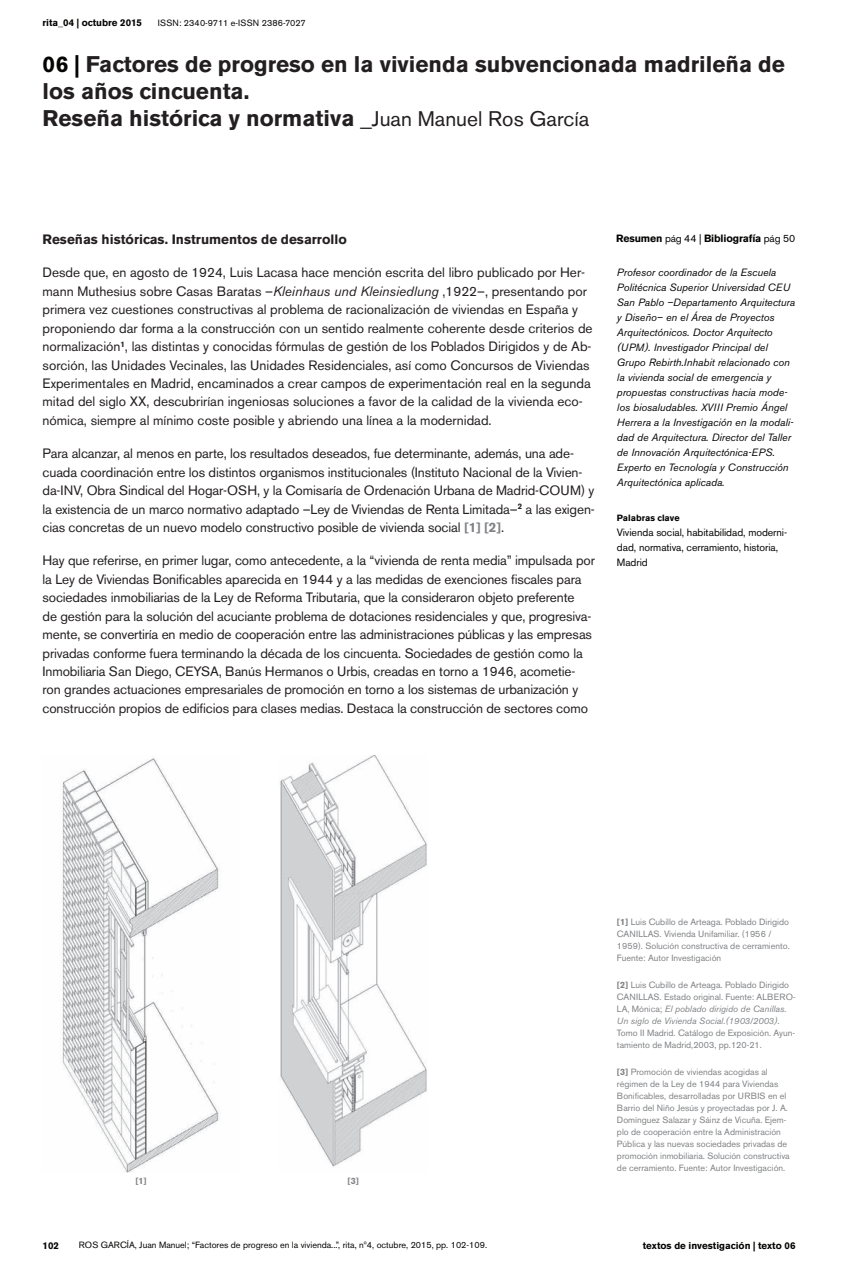
<style>
.page{position:relative;width:851px;height:1276px;background:#fff}
.page>*{position:absolute;margin:0;border:0;box-sizing:border-box;transform-origin:0 0}
.t1{font:700 22.5px/27px "Akzidenz Grotesk BE";color:#231f20}
.t2{font:13.5px/18.5px "Akzidenz Grotesk BE";letter-spacing:-.01em;color:#231f20}
.t3{font:700 13.5px "Akzidenz Grotesk BE";color:#231f20}
.t4{font:italic 10.5px/15px "Akzidenz Grotesk BE";color:#040503}
.t5{font:10.5px/15px "Akzidenz Grotesk BE";letter-spacing:-.005em;color:#040503}
.t6{font:700 10.5px "Akzidenz Grotesk BE";letter-spacing:-.015em;color:#040503}
.t7{font:700 9.75px "Akzidenz Grotesk BE";color:#040503}
.t8{font:9px/12px "Akzidenz Grotesk BE";color:#808285}
.t9{font:9px "Akzidenz Grotesk BE";color:#040503}
.t10{font:9px "Akzidenz Grotesk BE";letter-spacing:.02em;color:#040503}
.t11{font:700 9px "Akzidenz Grotesk BE";color:#040503}
.t12{font:700 9px "Akzidenz Grotesk BE";color:#808285}
.s1{color:#040503}
.s2{font-weight:400;font-size:21px}
.s3{font-style:italic}
.s4{font-weight:700;color:#808285}
.s5{font-weight:400}
.s6{font-weight:700}
</style>
<div class="page">
<img style="left:62px;top:758px;width:158px;height:414px">
<img style="left:280px;top:755px;width:148px;height:412px">
<p class="t7" style="left:43px;top:17px;width:101px">rita_04 | octubre 2015</p>
<p class="t10" style="left:158px;top:17px;width:149px">ISSN: 2340-9711 e-ISSN 2386-7027</p>
<h1 class="t1" style="left:43px;top:51px;width:743px"><span class="s1">06 |</span> Factores de progreso en la vivienda subvencionada madrileña de los años cincuenta.<br>Reseña histórica y normativa <span class="s1">_</span><span class="s2">Juan Manuel Ros García</span></h1>
<p class="t3" style="left:43px;top:231px;width:306px">Reseñas históricas. Instrumentos de desarrollo</p>
<p class="t2" style="left:43px;top:263px;width:551px">Desde que, en agosto de 1924, Luis Lacasa hace mención escrita del libro publicado por Her&shy;mann Muthesius sobre Casas Baratas –<span class="s3">Kleinhaus und Kleinsiedlung</span> ,1922–, presentando por primera vez cuestiones constructivas al problema de racionalización de viviendas en España y proponiendo dar forma a la construcción con un sentido realmente coherente desde criterios de normalización<sup>1</sup>, las distintas y conocidas fórmulas de gestión de los Poblados Dirigidos y de Ab&shy;sorción, las Unidades Vecinales, las Unidades Residenciales, así como Concursos de Viviendas Experimentales en Madrid, encaminados a crear campos de experimentación real en la segunda mitad del siglo XX, descubrirían ingeniosas soluciones a favor de la calidad de la vivienda eco&shy;nómica, siempre al mínimo coste posible y abriendo una línea a la modernidad.</p>
<p class="t2" style="left:43px;top:444px;width:553px">Para alcanzar, al menos en parte, los resultados deseados, fue determinante, además, una ade&shy;cuada coordinación entre los distintos organismos institucionales (Instituto Nacional de la Vivien&shy;da-INV, Obra Sindical del Hogar-OSH, y la Comisaría de Ordenación Urbana de Madrid-COUM) y la existencia de un marco normativo adaptado –Ley de Viviendas de Renta Limitada–<sup>2</sup> a las exigen&shy;cias concretas de un nuevo modelo constructivo posible de vivienda social <span class="s4">[1] [2]</span>.</p>
<p class="t2" style="left:43px;top:551px;width:553px">Hay que referirse, en primer lugar, como antecedente, a la “vivienda de renta media” impulsada por la Ley de Viviendas Bonificables aparecida en 1944 y a las medidas de exenciones fiscales para sociedades inmobiliarias de la Ley de Reforma Tributaria, que la consideraron objeto preferente<br>de gestión para la solución del acuciante problema de dotaciones residenciales y que, progresiva&shy;mente, se convertiría en medio de cooperación entre las administraciones públicas y las empresas privadas conforme fuera terminando la década de los cincuenta. Sociedades de gestión como la Inmobiliaria San Diego, CEYSA, Banús Hermanos o Urbis, creadas en torno a 1946, acometie&shy;ron grandes actuaciones empresariales de promoción en torno a los sistemas de urbanización y construcción propios de edificios para clases medias. Destaca la construcción de sectores como</p>
<p class="t6" style="left:616px;top:232px;width:181px">Resumen <span class="s5">pág 44 |</span> Bibliografía <span class="s5">pág 50</span></p>
<p class="t4" style="left:617px;top:264px;width:179px">Profesor coordinador de la Escuela Politécnica Superior Universidad CEU San Pablo –Departamento Arquitectura y Diseño– en el Área de Proyectos Arquitectónicos. Doctor Arquitecto (UPM). Investigador Principal del Grupo Rebirth.Inhabit relacionado con la vivienda social de emergencia y propuestas constructivas hacia mode&shy;los biosaludables. XVIII Premio Ángel Herrera a la Investigación en la modali&shy;dad de Arquitectura. Director del Taller de Innovación Arquitectónica-EPS.<br>Experto en Tecnología y Construcción Arquitectónica aplicada.</p>
<p class="t11" style="left:617px;top:512px;width:64px">Palabras clave</p>
<p class="t5" style="left:617px;top:524px;width:172px">Vivienda social, habitabilidad, moderni&shy;dad, normativa, cerramiento, historia,<br>Madrid</p>
<p class="t12" style="left:135px;top:1176px;width:13px">[1]</p>
<p class="t12" style="left:347px;top:1176px;width:13px">[3]</p>
<p class="t7" style="left:43px;top:1240px;width:18px">102</p>
<p class="t9" style="left:79px;top:1240px;width:410px">ROS GARCÍA, Juan Manuel; “Factores de progreso en la vivienda...”, rita, nº4, octubre, 2015, pp. 102-109.</p>
<p class="t8" style="left:617px;top:915px;width:174px"><span class="s6">[1]</span> Luis Cubillo de Arteaga. Poblado Dirigido CANILLAS. Vivienda Unifamiliar. (1956 / 1959). Solución constructiva de cerramiento.<br>Fuente: Autor Investigación</p>
<p class="t8" style="left:617px;top:978px;width:180px"><span class="s6">[2]</span> Luis Cubillo de Arteaga. Poblado Dirigido CANILLAS. Estado original. Fuente: ALBERO-LA, Mónica; <span class="s3">El poblado dirigido de Canillas.<br>Un siglo de Vivienda Social.(1903/2003)</span>.<br>Tomo II Madrid. Catálogo de Exposición. Ayun&shy;tamiento de Madrid,2003, pp.120-21.</p>
<p class="t8" style="left:617px;top:1065px;width:174px"><span class="s6">[3]</span> Promoción de viviendas acogidas al régimen de la Ley de 1944 para Viviendas Bonificables, desarrolladas por URBIS en el Barrio del Niño Jesús y proyectadas por J. A.<br>Domínguez Salazar y Sáinz de Vicuña. Ejem&shy;plo de cooperación entre la Administración Pública y las nuevas sociedades privadas de promoción inmobiliaria. Solución constructiva de cerramiento. Fuente: Autor Investigación.</p>
<p class="t7" style="left:642px;top:1240px;width:154px">textos de investigación | texto 06</p>
</div>
